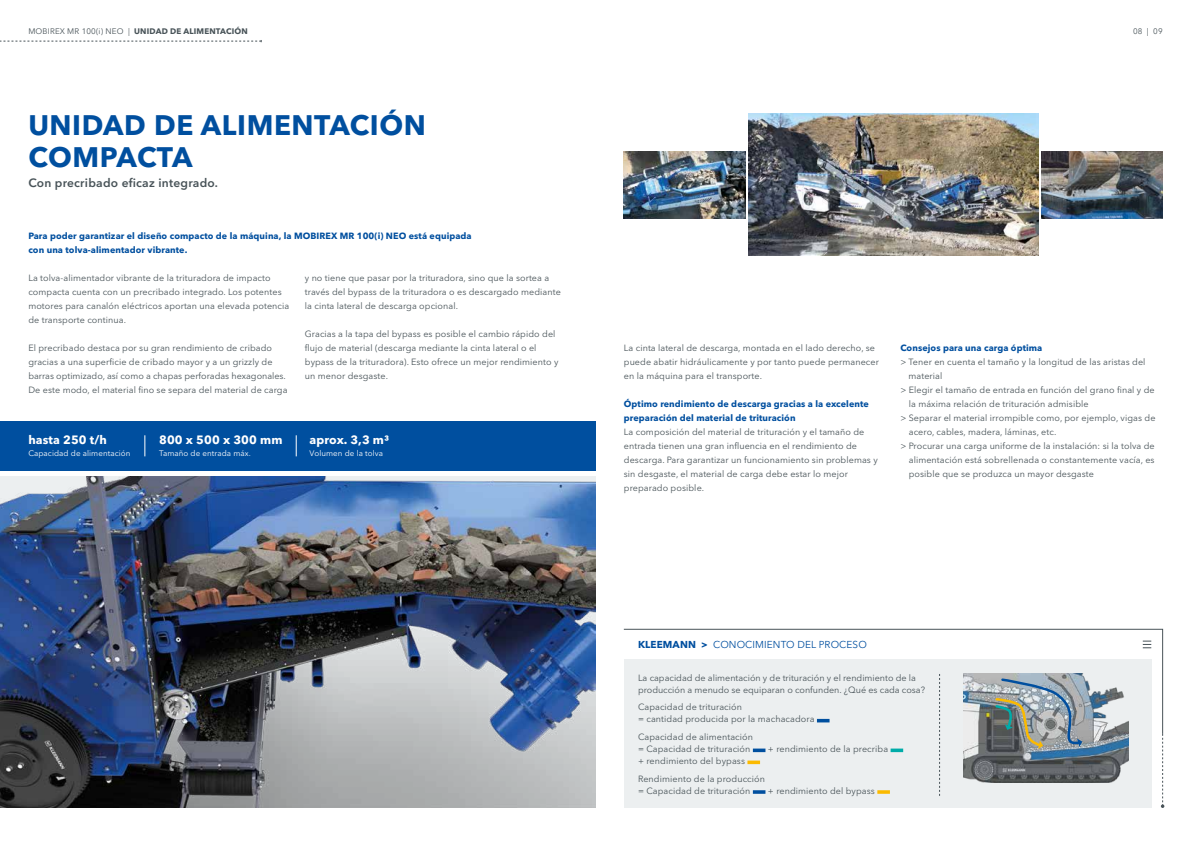
<style>
.page{position:relative;width:1191px;height:842px;background:#fff}
.page>*{position:absolute;margin:0;border:0;box-sizing:border-box;transform-origin:0 0}
.t1{font:700 28px/32px "Avenir Next LT Pro";letter-spacing:.02em;color:#004f9f}
.t2{font:700 12px "Avenir Next LT Pro";letter-spacing:.01em;color:#fff}
.t3{font:600 12px "Avenir Next LT Pro";letter-spacing:.02em;color:#485358}
.t4{font:10px "Avenir Next LT Pro";letter-spacing:.01em;color:#004f9f}
.t5{font:9px/14px "Avenir Next LT Pro";letter-spacing:.01em;color:#485358}
.t6{font:700 9px/14px "Avenir Next LT Pro";letter-spacing:.01em;color:#004f9f}
.t7{font:8px "Avenir Next LT Pro";letter-spacing:.01em;color:#fff}
.t8{font:700 8px "Avenir Next LT Pro";letter-spacing:.02em;color:#485358}
.t9{font:8px "Avenir Next LT Pro";color:#485358}
.s1{font-weight:400}
.s2{font-weight:700}
</style>
<div class="page">
<img style="left:0;top:476px;width:595px;height:332px">
<svg style="left:0;top:40px;width:262px;height:2px"></svg>
<div style="left:0;top:421px;width:595px;height:49px;background:#004f9f"></div>
<svg style="left:145px;top:435px;width:1px;height:21px"></svg>
<svg style="left:296px;top:435px;width:1px;height:21px"></svg>
<div style="left:624px;top:660px;width:527px;height:148px;background:#eceff0"></div>
<svg style="left:623px;top:629px;width:540px;height:105px"></svg>
<svg style="left:1160px;top:734px;width:4px;height:74px"></svg>
<svg style="left:1142px;top:641px;width:9px;height:7px"></svg>
<svg style="left:817px;top:719px;width:12px;height:3px"></svg>
<svg style="left:753px;top:748px;width:12px;height:4px"></svg>
<svg style="left:890px;top:748px;width:13px;height:4px"></svg>
<svg style="left:747px;top:760px;width:13px;height:4px"></svg>
<svg style="left:753px;top:790px;width:12px;height:4px"></svg>
<svg style="left:877px;top:790px;width:13px;height:4px"></svg>
<svg style="left:939px;top:674px;width:1px;height:122px"></svg>
<img style="left:963px;top:674px;width:165px;height:108px">
<img style="left:994px;top:677px;width:89px;height:72px">
<img style="left:748px;top:113px;width:290px;height:143px">
<img style="left:624px;top:151px;width:121px;height:67px">
<img style="left:1041px;top:151px;width:121px;height:67px">
<p class="t8" style="left:28px;top:27px;width:221px"><span class="s1">MOBIREX MR 100(i) NEO |</span> UNIDAD DE ALIMENTACIÓN</p>
<p class="t9" style="left:1133px;top:27px;width:31px">08 | 09</p>
<h1 class="t1" style="left:28px;top:109px;width:399px">UNIDAD DE ALIMENTACIÓN<br>COMPACTA</h1>
<h2 class="t3" style="left:28px;top:175px;width:191px">Con precribado eficaz integrado.</h2>
<p class="t6" style="left:28px;top:229px;width:445px">Para poder garantizar el diseño compacto de la máquina, la MOBIREX MR 100(i) NEO está equipada con una tolva-alimentador vibrante.</p>
<p class="t5" style="left:28px;top:271px;width:262px">La tolva-alimentador vibrante de la trituradora de impacto compacta cuenta con un precribado integrado. Los potentes motores para canalón eléctricos aportan una elevada potencia de transporte continua.</p>
<p class="t5" style="left:28px;top:341px;width:261px">El precribado destaca por su gran rendimiento de cribado gracias a una superficie de cribado mayor y a un grizzly de barras optimizado, así como a chapas perforadas hexagonales.<br>De este modo, el material fino se separa del material de carga</p>
<p class="t5" style="left:305px;top:271px;width:257px">y no tiene que pasar por la trituradora, sino que la sortea a través del bypass de la trituradora o es descargado mediante la cinta lateral de descarga opcional.</p>
<p class="t5" style="left:305px;top:327px;width:255px">Gracias a la tapa del bypass es posible el cambio rápido del flujo de material (descarga mediante la cinta lateral o el bypass de la trituradora). Esto ofrece un mejor rendimiento y un menor desgaste.</p>
<h2 class="t2" style="left:28px;top:433px;width:80px">hasta 250 t/h</h2>
<p class="t7" style="left:28px;top:449px;width:104px">Capacidad de alimentación</p>
<h2 class="t2" style="left:159px;top:432px;width:125px">800 x 500 x 300 mm</h2>
<p class="t7" style="left:159px;top:448px;width:93px">Tamaño de entrada máx.</p>
<h2 class="t2" style="left:310px;top:433px;width:81px">aprox. 3,3 m³</h2>
<p class="t7" style="left:310px;top:449px;width:75px">Volumen de la tolva</p>
<p class="t5" style="left:624px;top:341px;width:257px">La cinta lateral de descarga, montada en el lado derecho, se puede abatir hidráulicamente y por tanto puede permanecer en la máquina para el transporte.</p>
<p class="t6" style="left:624px;top:397px;width:247px">Óptimo rendimiento de descarga gracias a la excelente preparación del material de trituración</p>
<p class="t5" style="left:624px;top:425px;width:255px">La composición del material de trituración y el tamaño de entrada tienen una gran influencia en el rendimiento de descarga. Para garantizar un funcionamiento sin problemas y sin desgaste, el material de carga debe estar lo mejor preparado posible.</p>
<p class="t6" style="left:900px;top:341px;width:143px">Consejos para una carga óptima</p>
<p class="t5" style="left:900px;top:355px;width:247px">&gt; Tener en cuenta el tamaño y la longitud de las aristas del</p>
<p class="t5" style="left:908px;top:369px;width:35px">material</p>
<p class="t5" style="left:900px;top:383px;width:256px">&gt; Elegir el tamaño de entrada en función del grano final y de</p>
<p class="t5" style="left:908px;top:397px;width:181px">la máxima relación de trituración admisible</p>
<p class="t5" style="left:900px;top:411px;width:257px">&gt; Separar el material irrompible como, por ejemplo, vigas de</p>
<p class="t5" style="left:908px;top:425px;width:149px">acero, cables, madera, láminas, etc.</p>
<p class="t5" style="left:900px;top:439px;width:256px">&gt; Procurar una carga uniforme de la instalación: si la tolva de</p>
<p class="t5" style="left:908px;top:453px;width:247px">alimentación está sobrellenada o constantemente vacía, es</p>
<p class="t5" style="left:908px;top:467px;width:187px">posible que se produzca un mayor desgaste</p>
<p class="t4" style="left:638px;top:639px;width:230px"><span class="s2">KLEEMANN &gt;</span> CONOCIMIENTO DEL PROCESO</p>
<p class="t5" style="left:638px;top:672px;width:288px;line-height:12px">La capacidad de alimentación y de trituración y el rendimiento de la producción a menudo se equiparan o confunden. ¿Qué es cada cosa?</p>
<p class="t5" style="left:638px;top:701px;width:178px;line-height:12px">Capacidad de trituración<br>= cantidad producida por la machacadora</p>
<p class="t5" style="left:638px;top:731px;width:116px;line-height:12px">Capacidad de alimentación = Capacidad de trituración</p>
<p class="t5" style="left:768px;top:742px;width:122px">+ rendimiento de la precriba</p>
<p class="t5" style="left:638px;top:752px;width:128px;line-height:17.7px">+ rendimiento del bypass<br>Rendimiento de la producción</p>
<p class="t5" style="left:638px;top:784px;width:114px">= Capacidad de trituración</p>
<p class="t5" style="left:768px;top:784px;width:108px">+ rendimiento del bypass</p>
</div>
